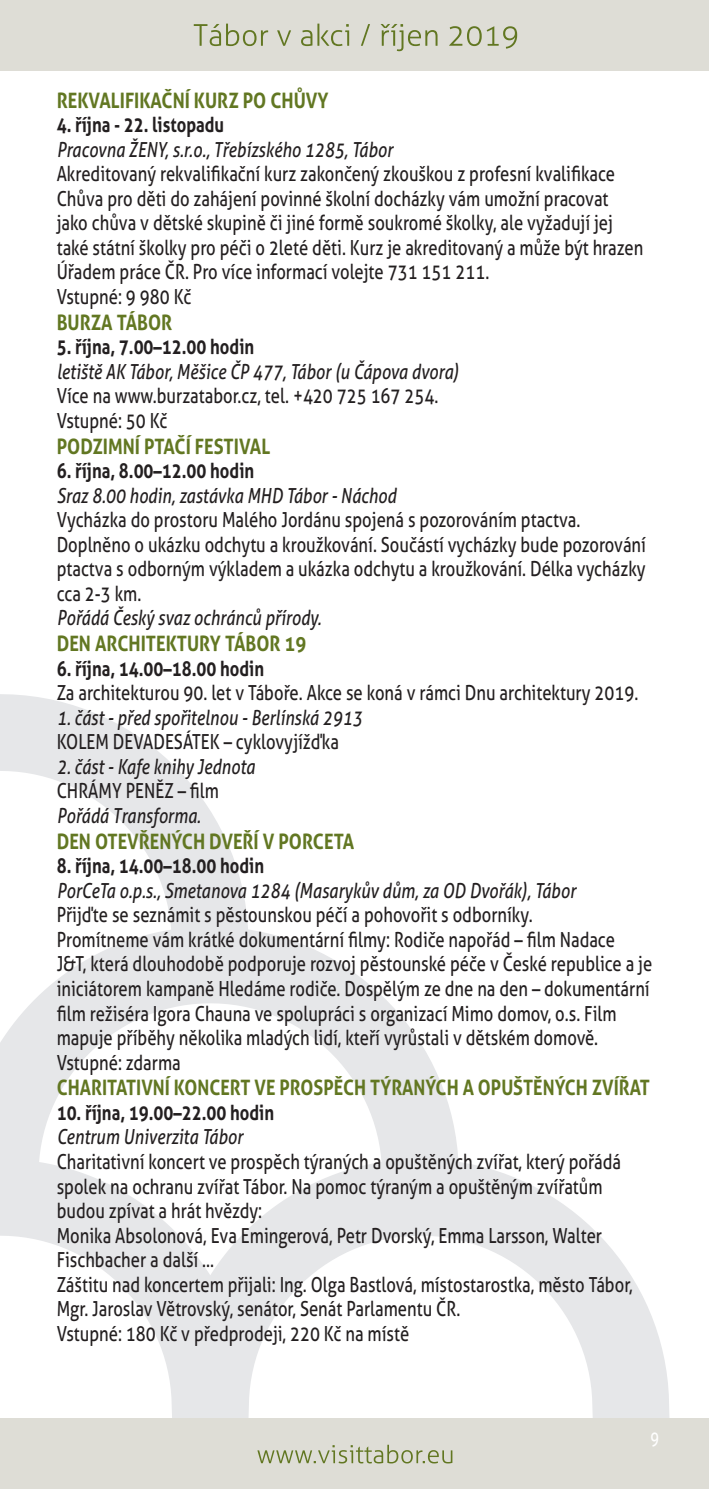
<style>
.page{position:relative;width:709px;height:1489px;background:#fff}
.page>*{position:absolute;margin:0;border:0;box-sizing:border-box;transform-origin:0 0}
.t1{font:700 21.25px "Aller";color:#627722;scale:.85 1}
.t2{font:700 21.25px "Aller";color:#627722;scale:.84 1}
.t3{font:20.75px/24.5px "Aller";color:#231f20;scale:.8 1}
.t4{font:italic 20.75px "Aller";color:#231f20;scale:.8 1}
.t5{font:700 20.75px "Aller";color:#231f20;scale:.8 1}
.t6{font:19.25px "Aller";color:#fff;scale:.75 1}
</style>
<div class="page">
<svg style="left:0;top:694px;width:669px;height:723px"></svg>
<div style="left:0;top:0;width:709px;height:71px;background:#deddd6"></div>
<div style="left:0;top:1417px;width:709px;height:71px;background:#deddd6"></div>
<svg style="left:194px;top:24px;width:74px;height:22px"></svg>
<svg style="left:277px;top:30px;width:14px;height:16px"></svg>
<svg style="left:301px;top:24px;width:48px;height:22px"></svg>
<svg style="left:361px;top:24px;width:9px;height:22px"></svg>
<svg style="left:380px;top:24px;width:57px;height:27px"></svg>
<svg style="left:449px;top:26px;width:68px;height:23px"></svg>
<svg style="left:257px;top:1444px;width:195px;height:19px"></svg>
<p class="t1" style="left:57px;top:88px;width:321px">REKVALIFIKAČNÍ KURZ PO CHŮVY</p>
<p class="t5" style="left:57px;top:113px;width:211px">4. října - 22. listopadu</p>
<p class="t4" style="left:57px;top:137px;width:421px">Pracovna ŽENY, s.r.o., Třebízského 1285, Tábor</p>
<p class="t3" style="left:57px;top:162px;width:734px">Akreditovaný rekvalifikační kurz zakončený zkouškou z profesní kvalifikace Chůva pro děti do zahájení povinné školní docházky vám umožní pracovat jako chůva v dětské skupině či jiné formě soukromé školky, ale vyžadují jej také státní školky pro péči o 2leté děti. Kurz je akreditovaný a může být hrazen Úřadem práce ČR. Pro více informací volejte 731 151 211.<br>Vstupné: 9 980 Kč</p>
<p class="t1" style="left:57px;top:310px;width:137px">BURZA TÁBOR</p>
<p class="t5" style="left:57px;top:335px;width:248px">5. října, 7.00–12.00 hodin</p>
<p class="t4" style="left:57px;top:359px;width:504px">letiště AK Tábor, Měšice ČP 477, Tábor (u Čápova dvora)</p>
<p class="t3" style="left:57px;top:384px;width:478px">Více na www.burzatabor.cz, tel. +420 725 167 254.<br>Vstupné: 50 Kč</p>
<p class="t1" style="left:57px;top:434px;width:253px">PODZIMNÍ PTAČÍ FESTIVAL</p>
<p class="t5" style="left:57px;top:459px;width:248px">6. října, 8.00–12.00 hodin</p>
<p class="t4" style="left:57px;top:483px;width:426px">Sraz 8.00 hodin, zastávka MHD Tábor - Náchod</p>
<p class="t3" style="left:57px;top:508px;width:738px">Vycházka do prostoru Malého Jordánu spojená s pozorováním ptactva.<br>Doplněno o ukázku odchytu a kroužkování. Součástí vycházky bude pozorování ptactva s odborným výkladem a ukázka odchytu a kroužkování. Délka vycházky cca 2-3 km.</p>
<p class="t4" style="left:57px;top:606px;width:332px">Pořádá Český svaz ochránců přírody.</p>
<p class="t1" style="left:57px;top:631px;width:295px">DEN ARCHITEKTURY TÁBOR 19</p>
<p class="t5" style="left:57px;top:656px;width:261px">6. října, 14.00–18.00 hodin</p>
<p class="t3" style="left:57px;top:681px;width:728px">Za architekturou 90. let v Táboře. Akce se koná v rámci Dnu architektury 2019.</p>
<p class="t4" style="left:57px;top:705px;width:383px">1. část - před spořitelnou - Berlínská 2913</p>
<p class="t3" style="left:57px;top:730px;width:354px">KOLEM DEVADESÁTEK – cyklovyjížďka</p>
<p class="t4" style="left:57px;top:754px;width:249px">2. část - Kafe knihy Jednota</p>
<p class="t3" style="left:57px;top:779px;width:204px">CHRÁMY PENĚZ – film</p>
<p class="t4" style="left:57px;top:803px;width:182px">Pořádá Transforma.</p>
<p class="t1" style="left:57px;top:829px;width:351px">DEN OTEVŘENÝCH DVEŘÍ V PORCETA</p>
<p class="t5" style="left:57px;top:854px;width:261px">8. října, 14.00–18.00 hodin</p>
<p class="t4" style="left:57px;top:878px;width:650px">PorCeTa o.p.s., Smetanova 1284 (Masarykův dům, za OD Dvořák), Tábor</p>
<p class="t3" style="left:57px;top:903px;width:746px">Přijďte se seznámit s pěstounskou péčí a pohovořit s odborníky.<br>Promítneme vám krátké dokumentární filmy: Rodiče napořád – film Nadace<br>J&amp;T, která dlouhodobě podporuje rozvoj pěstounské péče v České republice a je iniciátorem kampaně Hledáme rodiče. Dospělým ze dne na den – dokumentární film režiséra Igora Chauna ve spolupráci s organizací Mimo domov, o.s. Film mapuje příběhy několika mladých lidí, kteří vyrůstali v dětském domově.<br>Vstupné: zdarma</p>
<p class="t2" style="left:57px;top:1075px;width:707px">CHARITATIVNÍ KONCERT VE PROSPĚCH TÝRANÝCH A OPUŠTĚNÝCH ZVÍŘAT</p>
<p class="t5" style="left:57px;top:1100px;width:273px">10. října, 19.00–22.00 hodin</p>
<p class="t4" style="left:57px;top:1124px;width:234px">Centrum Univerzita Tábor</p>
<p class="t3" style="left:57px;top:1149px;width:721px">Charitativní koncert ve prospěch týraných a opuštěných zvířat, který pořádá spolek na ochranu zvířat Tábor. Na pomoc týraným a opuštěným zvířatům budou zpívat a hrát hvězdy:<br>Monika Absolonová, Eva Emingerová, Petr Dvorský, Emma Larsson, Walter Fischbacher a další ...<br>Záštitu nad koncertem přijali: Ing. Olga Bastlová, místostarostka, město Tábor, Mgr. Jaroslav Větrovský, senátor, Senát Parlamentu ČR.<br>Vstupné: 180 Kč v předprodeji, 220 Kč na místě</p>
<p class="t6" style="left:650px;top:1426px;width:13px">9</p>
</div>
